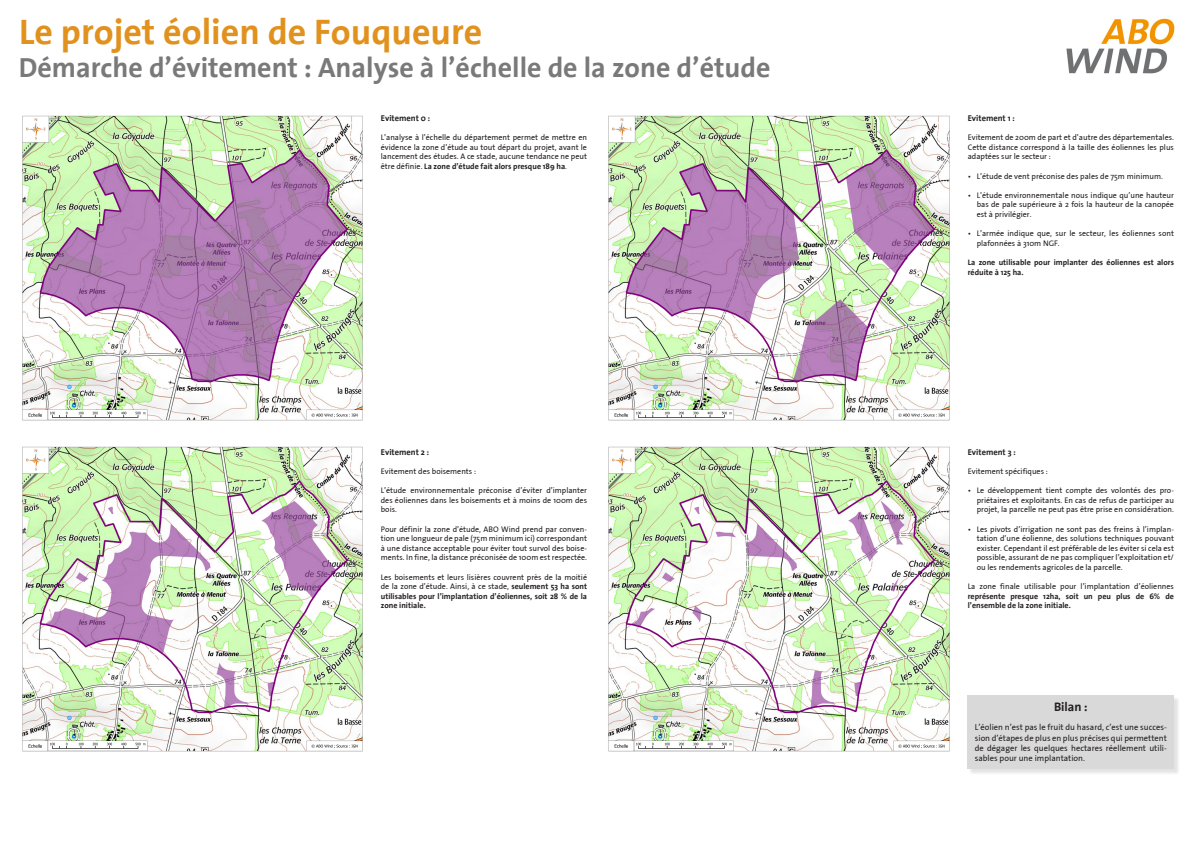
<style>
.page{position:relative;width:1192px;height:842px;background:#fff}
.page>*{position:absolute;margin:0;border:0;box-sizing:border-box;transform-origin:0 0}
.t1{font:700 36px "The Sans";color:#e1921e}
.t2{font:700 28px "The Sans";color:#797979}
.t3{font:700 12.5px "The Sans";color:#231f20}
.t4{font:8.5px/10.2px "The Sans Plain";color:#231f20;text-align:justify}
.t5{font:700 8.5px "The Sans";color:#231f20}
.t6{font:8px/9.6px "The Sans Plain";color:#231f20;text-align:justify}
.t7{font:700 8px/9.6px "The Sans";color:#231f20}
.s1{font-family:"The Sans Plain";font-weight:400}
.s2{font-family:"The Sans";font-weight:700}
</style>
<div class="page">
<div style="left:968px;top:696px;width:212px;height:79px;background:#231f20;opacity:.16"></div>
<div style="left:968px;top:696px;width:206px;height:73px;background:#d9d9d9"></div>
<img style="left:1067px;top:18px;width:107px;height:56px">
<img style="left:22px;top:115px;width:341px;height:306px">
<img style="left:608px;top:115px;width:342px;height:306px">
<img style="left:22px;top:446px;width:341px;height:306px">
<img style="left:608px;top:446px;width:342px;height:306px">
<h1 class="t1" style="left:19px;top:1px;width:465px">Le projet éolien de Fouqueure</h1>
<h2 class="t2" style="left:19px;top:44px;width:753px">Démarche d’évitement : Analyse à l’échelle de la zone d’étude</h2>
<p class="t5" style="left:381px;top:111px;width:51px">Evitement 0 :</p>
<p class="t6" style="left:381px;top:132px;width:208px">L’analyse à l’échelle du département permet de mettre en évidence la zone d’étude au tout départ du projet, avant le lancement des études. A ce stade, aucune tendance ne peut</p>
<p class="t7" style="left:381px;top:161px;width:188px"><span class="s1">être définie.</span> La zone d’étude fait alors presque 189 ha<span class="s1">.</span></p>
<p class="t5" style="left:381px;top:445px;width:50px">Evitement 2 :</p>
<p class="t6" style="left:381px;top:466px;width:97px">Evitement des boisements :</p>
<p class="t6" style="left:381px;top:485px;width:208px">L’étude environnementale préconise d’éviter d’implanter des éoliennes dans les boisements et à moins de 100m des bois.</p>
<p class="t6" style="left:381px;top:524px;width:208px">Pour définir la zone d’étude, ABO Wind prend par conven&shy;tion une longueur de pale (75m minimum ici) correspondant à une distance acceptable pour éviter tout survol des boise&shy;ments. In fine, la distance préconisée de 100m est respectée.</p>
<p class="t6" style="left:381px;top:572px;width:208px">Les boisements et leurs lisières couvrent près de la moitié de la zone d’étude. Ainsi, à ce stade, <span class="s2">seulement 53 ha sont</span></p>
<p class="t7" style="left:381px;top:591px;width:208px">utilisables pour l’implantation d’éoliennes, soit 28 <span class="s1">%</span> de la zone initiale.</p>
<p class="t5" style="left:968px;top:111px;width:49px">Evitement 1 :</p>
<p class="t6" style="left:968px;top:132px;width:208px">Evitement de 200m de part et d’autre des départementales.<br>Cette distance correspond à la taille des éoliennes les plus adaptées sur le secteur :</p>
<p class="t6" style="left:968px;top:171px;width:197px">• L’étude de vent préconise des pales de 75m minimum.</p>
<p class="t6" style="left:977px;top:190px;width:199px;text-indent:-9px">• L’étude environnementale nous indique qu’une hauteur bas de pale supérieure à 2 fois la hauteur de la canopée est à privilégier.</p>
<p class="t6" style="left:977px;top:228px;width:199px;text-indent:-9px">• L’armée indique que, sur le secteur, les éoliennes sont plafonnées à 310m NGF.</p>
<p class="t7" style="left:968px;top:257px;width:208px">La zone utilisable pour implanter des éoliennes est alors réduite à 125 ha.</p>
<p class="t5" style="left:968px;top:445px;width:50px">Evitement 3 :</p>
<p class="t6" style="left:968px;top:466px;width:82px">Evitement spécifiques :</p>
<p class="t6" style="left:977px;top:485px;width:199px;text-indent:-9px">• Le développement tient compte des volontés des pro&shy;priétaires et exploitants. En cas de refus de participer au projet, la parcelle ne peut pas être prise en considération.</p>
<p class="t6" style="left:977px;top:524px;width:199px;text-indent:-9px">• Les pivots d’irrigation ne sont pas des freins à l’implan&shy;tation d’une éolienne, des solutions techniques pouvant exister. Cependant il est préférable de les éviter si cela est possible, assurant de ne pas compliquer l’exploitation et/ ou les rendements agricoles de la parcelle.</p>
<p class="t6" style="left:968px;top:581px;width:208px">La zone finale utilisable pour l’implantation d’éoliennes</p>
<p class="t7" style="left:968px;top:591px;width:208px">représente presque 12ha, soit un peu plus de 6<span class="s1">%</span> de l’ensemble de la zone initiale.</p>
<h3 class="t3" style="left:1054px;top:696px;width:35px">Bilan :</h3>
<p class="t4" style="left:975px;top:722px;width:194px">L’éolien n’est pas le fruit du hasard, c’est une succes&shy;sion d’étapes de plus en plus précises qui permettent de dégager les quelques hectares réellement utili&shy;sables pour une implantation.</p>
</div>
